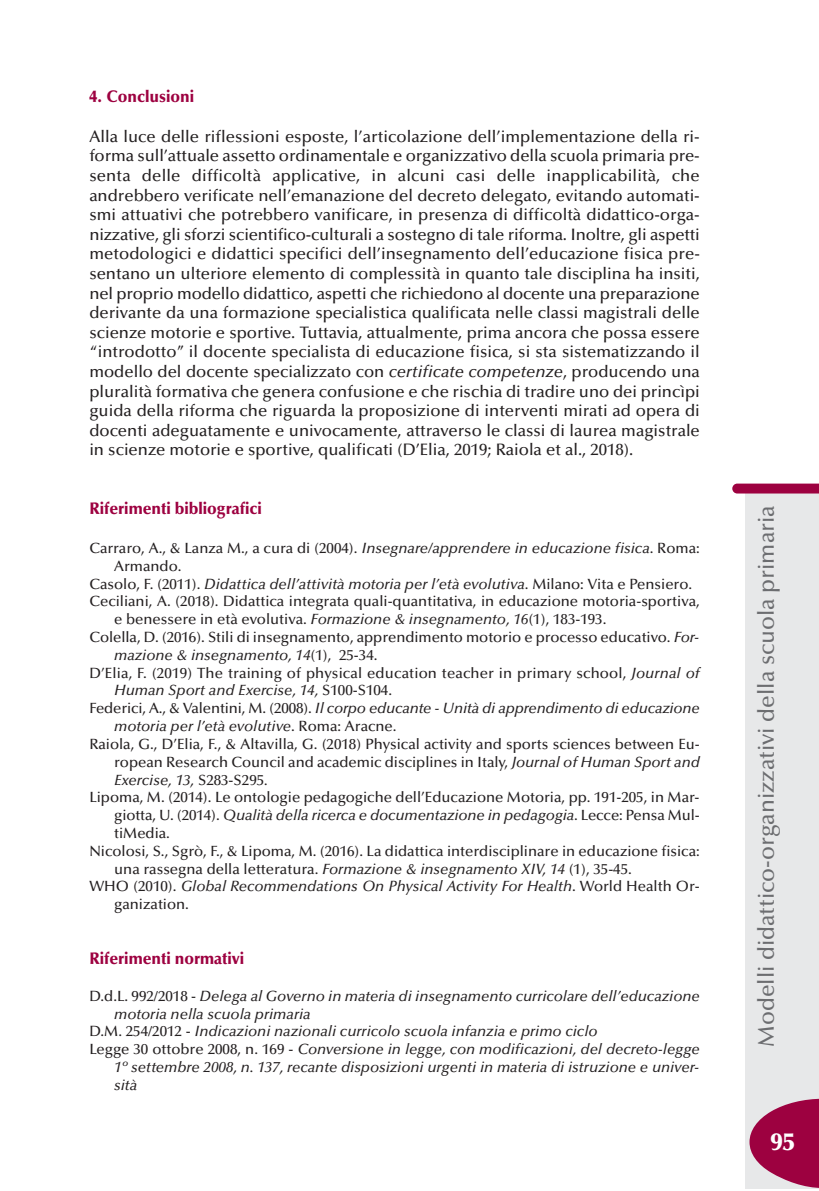
<style>
.page{position:relative;width:819px;height:1191px;background:#fff}
.page>*{position:absolute;margin:0;border:0;box-sizing:border-box;transform-origin:0 0}
.t1{font:900 24.5px "Optima";color:#fff}
.t2{font:500 22.75px "Optima";color:#6c6d70}
.t3{font:500 16.62px/19.6px "Optima";color:#231f20;text-align:justify}
.t4{font:900 16.62px "Optima";color:#9d0140;scale:.95 1}
.t5{font:500 14.88px "Optima";color:#231f20}
.t6{font:italic 500 14.88px "Optima";color:#231f20}
.s1{font-style:italic}
.s2{font-style:normal}
</style>
<div class="page">
<div style="left:745px;top:491px;width:74px;height:697px;background:#e7e8e9"></div>
<svg style="left:732px;top:483px;width:87px;height:10px"></svg>
<svg style="left:749px;top:1098px;width:70px;height:90px"></svg>
<p class="t4" style="left:89px;top:90px;width:112px">4. Conclusioni</p>
<p class="t3" style="left:89px;top:128px;width:612px">Alla luce delle riflessioni esposte, l’articolazione dell’implementazione della ri&shy;forma sull’attuale assetto ordinamentale e organizzativo della scuola primaria pre&shy;senta delle difficoltà applicative, in alcuni casi delle inapplicabilità, che andrebbero verificate nell’emanazione del decreto delegato, evitando automati&shy;smi attuativi che potrebbero vanificare, in presenza di difficoltà didattico-orga&shy;nizzative, gli sforzi scientifico-culturali a sostegno di tale riforma. Inoltre, gli aspetti metodologici e didattici specifici dell’insegnamento dell’educazione fisica pre&shy;sentano un ulteriore elemento di complessità in quanto tale disciplina ha insiti, nel proprio modello didattico, aspetti che richiedono al docente una preparazione derivante da una formazione specialistica qualificata nelle classi magistrali delle scienze motorie e sportive. Tuttavia, attualmente, prima ancora che possa essere “introdotto” il docente specialista di educazione fisica, si sta sistematizzando il modello del docente specializzato con <span class="s1">certificate competenze</span>, producendo una pluralità formativa che genera confusione e che rischia di tradire uno dei princìpi guida della riforma che riguarda la proposizione di interventi mirati ad opera di docenti adeguatamente e univocamente, attraverso le classi di laurea magistrale in scienze motorie e sportive, qualificati (D’Elia, 2019; Raiola et al., 2018).</p>
<p class="t4" style="left:89px;top:502px;width:183px">Riferimenti bibliografici</p>
<p class="t5" style="left:89px;top:542px;width:612px">Carraro, A., &amp; Lanza M., a cura di (2004). <span class="s1">Insegnare/apprendere in educazione fisica</span>. Roma:</p>
<p class="t5" style="left:114px;top:560px;width:69px">Armando.</p>
<p class="t6" style="left:89px;top:577px;width:604px"><span class="s2">Casolo, F. (2011).</span> Didattica dell’attività motoria per l’età evolutiva<span class="s2">. Milano: Vita e Pensiero.</span></p>
<p class="t5" style="left:89px;top:595px;width:612px">Ceciliani, A. (2018). Didattica integrata quali-quantitativa, in educazione motoria-sportiva,</p>
<p class="t5" style="left:114px;top:613px;width:494px">e benessere in età evolutiva. <span class="s1">Formazione &amp; insegnamento, 16</span>(1), 183-193.</p>
<p class="t5" style="left:89px;top:631px;width:611px">Colella, D. (2016). Stili di insegnamento, apprendimento motorio e processo educativo. <span class="s1">For-</span></p>
<p class="t6" style="left:114px;top:649px;width:265px">mazione &amp; insegnamento, 14<span class="s2">(1), 25-34.</span></p>
<p class="t5" style="left:89px;top:667px;width:612px">D’Elia, F. (2019) The training of physical education teacher in primary school, <span class="s1">Journal of</span></p>
<p class="t6" style="left:114px;top:684px;width:279px">Human Sport and Exercise, 14, <span class="s2">S100-S104.</span></p>
<p class="t6" style="left:89px;top:702px;width:612px"><span class="s2">Federici, A., &amp; Valentini, M. (2008).</span> Il corpo educante - Unità di apprendimento di educazione</p>
<p class="t6" style="left:114px;top:720px;width:284px">motoria per l’età evolutive<span class="s2">. Roma: Aracne.</span></p>
<p class="t5" style="left:89px;top:738px;width:612px">Raiola, G., D’Elia, F., &amp; Altavilla, G. (2018) Physical activity and sports sciences between Eu-</p>
<p class="t5" style="left:114px;top:756px;width:587px">ropean Research Council and academic disciplines in Italy, <span class="s1">Journal of Human Sport and</span></p>
<p class="t6" style="left:114px;top:773px;width:155px">Exercise, 13, <span class="s2">S283-S295</span>.</p>
<p class="t5" style="left:89px;top:791px;width:611px">Lipoma, M. (2014). Le ontologie pedagogiche dell’Educazione Motoria, pp. 191-205, in Mar-</p>
<p class="t6" style="left:114px;top:809px;width:587px"><span class="s2">giotta, U. (2014).</span> Qualità della ricerca e documentazione in pedagogia<span class="s2">. Lecce: Pensa Mul-</span></p>
<p class="t5" style="left:114px;top:827px;width:57px">tiMedia.</p>
<p class="t5" style="left:89px;top:845px;width:612px">Nicolosi, S., Sgrò, F., &amp; Lipoma, M. (2016). La didattica interdisciplinare in educazione fisica:</p>
<p class="t5" style="left:114px;top:862px;width:519px">una rassegna della letteratura. <span class="s1">Formazione &amp; insegnamento XIV, 14</span> (1), 35-45.</p>
<p class="t6" style="left:89px;top:880px;width:612px"><span class="s2">WHO (2010).</span> Global Recommendations On Physical Activity For Health<span class="s2">. World Health Or-</span></p>
<p class="t5" style="left:114px;top:898px;width:76px">ganization.</p>
<p class="t4" style="left:89px;top:951px;width:164px">Riferimenti normativi</p>
<p class="t6" style="left:89px;top:990px;width:612px"><span class="s2">D.d.L. 992/2018 -</span> Delega al Governo in materia di insegnamento curricolare dell’educazione</p>
<p class="t6" style="left:114px;top:1007px;width:198px">motoria nella scuola primaria</p>
<p class="t6" style="left:89px;top:1025px;width:510px"><span class="s2">D.M. 254/2012 -</span> Indicazioni nazionali curricolo scuola infanzia e primo ciclo</p>
<p class="t6" style="left:89px;top:1043px;width:612px"><span class="s2">Legge 30 ottobre 2008, n. 169 -</span> Conversione in legge, con modificazioni, del decreto-legge</p>
<p class="t6" style="left:114px;top:1061px;width:586px">1º settembre 2008, n. 137, recante disposizioni urgenti in materia di istruzione e univer-</p>
<p class="t6" style="left:114px;top:1079px;width:25px">sità</p>
<h2 class="t2" style="left:757px;top:1046px;width:542px;rotate:-90deg">Modelli didattico-organizzativi della scuola primaria</h2>
<h1 class="t1" style="left:770px;top:1131px;width:26px">95</h1>
</div>
